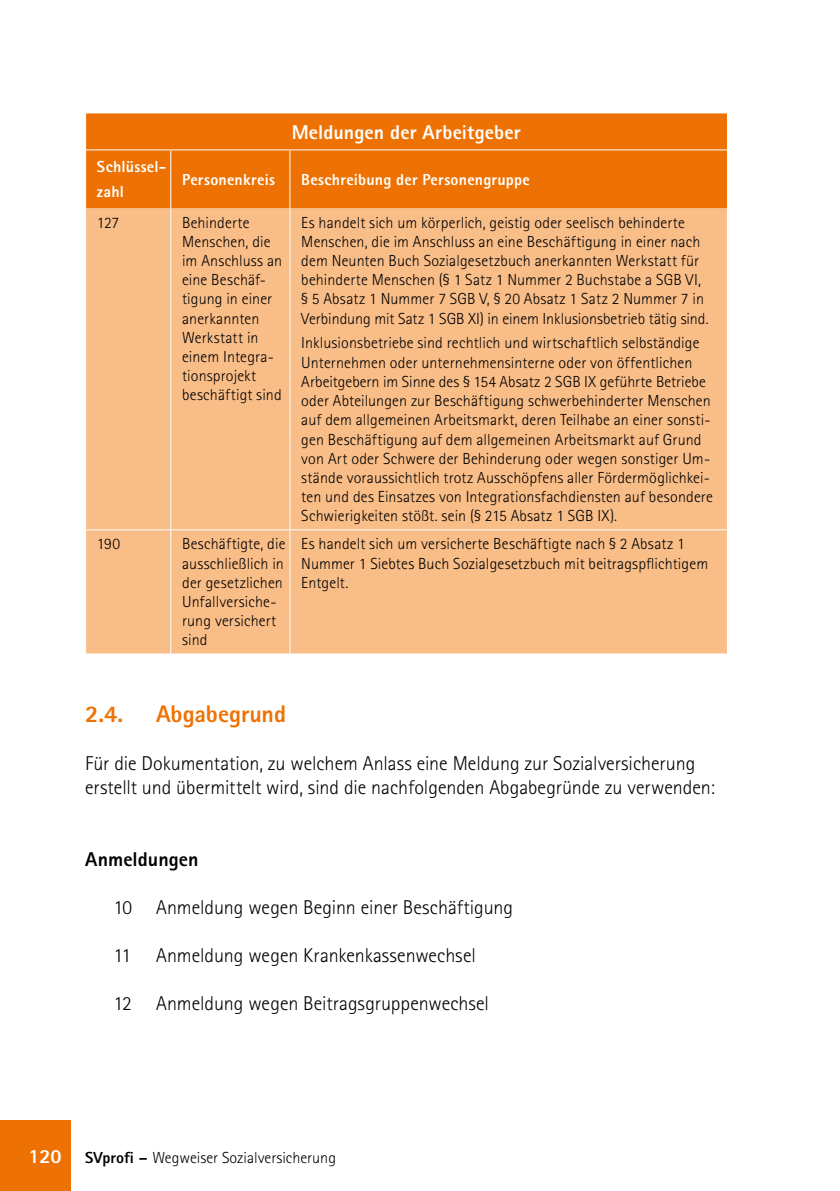
<style>
.page{position:relative;width:840px;height:1191px;background:#fff}
.page>*{position:absolute;margin:0;border:0;box-sizing:border-box;transform-origin:0 0}
.t1{font:800 24px "Rotis Sans Serif Std";letter-spacing:-.005em;color:#ee7203}
.t2{font:300 20px/24px "Rotis Sans Serif Std";letter-spacing:-.005em;color:#000}
.t3{font:800 20px "Rotis Sans Serif Std";letter-spacing:.005em;color:#fff}
.t4{font:800 20px "Rotis Sans Serif Std";letter-spacing:.005em;color:#000}
.t5{font:300 16px/19.2px "Rotis Sans Serif Std";letter-spacing:.005em;color:#000}
.t6{font:800 16px/24.8px "Rotis Sans Serif Std";letter-spacing:.015em;color:#fff}
.s1{font-weight:800;font-size:20px;color:#fff}
.s2{font-weight:800}
</style>
<div class="page">
<div style="left:0;top:1120px;width:71px;height:71px;background:#ee7203"></div>
<div style="left:86px;top:113px;width:640px;height:95px;background:#ee7203"></div>
<div style="left:86px;top:208px;width:640px;height:445px;background:#f9bd88"></div>
<hr style="left:85px;top:149px;width:86px;height:1px;background:#fff">
<hr style="left:171px;top:149px;width:119px;height:1px;background:#fff">
<hr style="left:290px;top:149px;width:436px;height:1px;background:#fff">
<hr style="left:170px;top:150px;width:1px;height:58px;background:#fff">
<hr style="left:289px;top:150px;width:1px;height:58px;background:#fff">
<hr style="left:170px;top:208px;width:1px;height:321px;background:#fff">
<hr style="left:289px;top:208px;width:1px;height:321px;background:#fff">
<hr style="left:170px;top:530px;width:1px;height:123px;background:#fff">
<hr style="left:289px;top:530px;width:1px;height:123px;background:#fff">
<hr style="left:85px;top:529px;width:86px;height:1px;background:#fff">
<hr style="left:171px;top:529px;width:119px;height:1px;background:#fff">
<hr style="left:290px;top:529px;width:436px;height:1px;background:#fff">
<p class="t6" style="left:97px;top:154px;width:71px">Schlüssel&shy;zahl</p>
<p class="t3" style="left:291px;top:119px;width:230px">Meldungen der Arbeitgeber</p>
<p class="t6" style="left:182px;top:167px;width:94px">Personenkreis</p>
<p class="t6" style="left:301px;top:167px;width:230px">Beschreibung der Personengruppe</p>
<p class="t5" style="left:97px;top:213px;width:24px">127</p>
<p class="t5" style="left:182px;top:213px;width:101px">Behinderte<br>Menschen, die im Anschluss an eine Beschäf&shy;tigung in einer anerkannten<br>Werkstatt in einem Integra&shy;tionsprojekt beschäftigt sind</p>
<p class="t5" style="left:301px;top:213px;width:409px">Es handelt sich um körperlich, geistig oder seelisch behinderte Menschen, die im Anschluss an eine Beschäftigung in einer nach dem Neunten Buch Sozialgesetzbuch anerkannten Werkstatt für behinderte Menschen (§ 1 Satz 1 Nummer 2 Buchstabe a SGB VI, § 5 Absatz 1 Nummer 7 SGB V, § 20 Absatz 1 Satz 2 Nummer 7 in Verbindung mit Satz 1 SGB XI) in einem Inklusionsbetrieb tätig sind.</p>
<p class="t5" style="left:301px;top:333px;width:413px">Inklusionsbetriebe sind rechtlich und wirtschaftlich selbständige Unternehmen oder unternehmensinterne oder von öffentlichen Arbeitgebern im Sinne des § 154 Absatz 2 SGB IX geführte Betriebe oder Abteilungen zur Beschäftigung schwerbehinderter Menschen auf dem allgemeinen Arbeitsmarkt, deren Teilhabe an einer sonsti&shy;gen Beschäftigung auf dem allgemeinen Arbeitsmarkt auf Grund von Art oder Schwere der Behinderung oder wegen sonstiger Um&shy;stände voraussichtlich trotz Ausschöpfens aller Fördermöglichkei&shy;ten und des Einsatzes von Integrationsfachdiensten auf besondere Schwierigkeiten stößt. sein (§ 215 Absatz 1 SGB IX).</p>
<p class="t5" style="left:97px;top:534px;width:25px">190</p>
<p class="t5" style="left:182px;top:534px;width:105px">Beschäftigte, die ausschließlich in der gesetzlichen<br>Unfallversiche&shy;rung versichert sind</p>
<p class="t5" style="left:301px;top:534px;width:408px">Es handelt sich um versicherte Beschäftigte nach § 2 Absatz 1<br>Nummer 1 Siebtes Buch Sozialgesetzbuch mit beitragspflichtigem<br>Entgelt.</p>
<h1 class="t1" style="left:85px;top:698px;width:40px">2.4.</h1>
<h1 class="t1" style="left:156px;top:698px;width:131px">Abgabegrund</h1>
<p class="t2" style="left:85px;top:751px;width:631px">Für die Dokumentation, zu welchem Anlass eine Meldung zur Sozialversicherung erstellt und übermittelt wird, sind die nachfolgenden Abgabegründe zu verwenden:</p>
<p class="t4" style="left:85px;top:846px;width:115px">Anmeldungen</p>
<p class="t2" style="left:113px;top:895px;width:401px">10 Anmeldung wegen Beginn einer Beschäftigung</p>
<p class="t2" style="left:113px;top:943px;width:19px">11</p>
<p class="t2" style="left:156px;top:943px;width:321px">Anmeldung wegen Krankenkassenwechsel</p>
<p class="t2" style="left:113px;top:991px;width:377px">12 Anmeldung wegen Beitragsgruppenwechsel</p>
<p class="t5" style="left:28px;top:1147px;width:309px"><span class="s1">120</span> <span class="s2">SVprofi –</span> Wegweiser Sozialversicherung</p>
</div>
